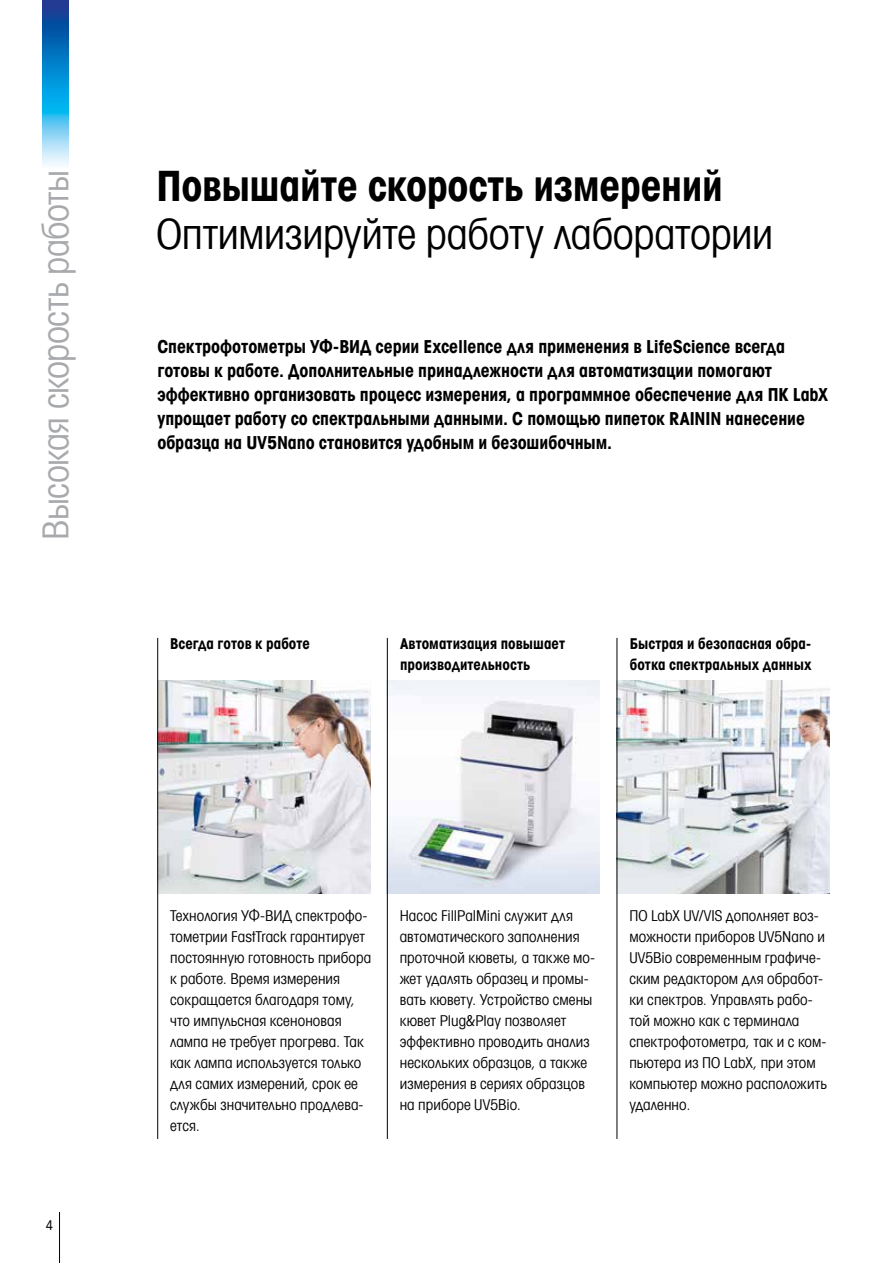
<style>
.page{position:relative;width:893px;height:1263px;background:#fff}
.page>*{position:absolute;margin:0;border:0;box-sizing:border-box;transform-origin:0 0}
.t1{font:42px "Avant Garde Gothic Cd Bk CTTITC";letter-spacing:-.005em;color:#000}
.t2{font:42px "Avant Garde Gothic Cd Bd CTTITC";letter-spacing:-.005em;color:#000}
.t3{font:36px "Avant Garde Gothic Cd Bk CTTITC";letter-spacing:-.015em;color:#a7a9ac}
.t4{font:18px/24px "Avant Garde Gothic Cd Bd CTTITC";letter-spacing:-.005em;color:#000}
.t5{font:15px/21px "Avant Garde Gothic Cd Bk CTTITC";letter-spacing:.005em;color:#000}
.t6{font:15px/21px "Avant Garde Gothic Cd Bd CTTITC";letter-spacing:.005em;color:#000}
.t7{font:condensed 13.5px "Avant Garde Com";color:#000}
</style>
<div class="page">
<hr style="left:59px;top:1212px;width:1px;height:51px;background:#000">
<img style="left:43px;top:0;width:25px;height:166px">
<img style="left:618px;top:680px;width:211px;height:213px">
<img style="left:388px;top:680px;width:212px;height:213px">
<img style="left:158px;top:680px;width:212px;height:213px">
<hr style="left:387px;top:638px;width:1px;height:501px;background:#000">
<hr style="left:157px;top:638px;width:1px;height:501px;background:#000">
<hr style="left:617px;top:638px;width:1px;height:501px;background:#000">
<h2 class="t3" style="left:35px;top:540px;width:371px;rotate:-90deg">Высокая скорость работы</h2>
<h1 class="t2" style="left:156px;top:162px;width:568px">Повышайте скорость измерений</h1>
<h1 class="t1" style="left:156px;top:210px;width:618px">Оптимизируйте работу лаборатории</h1>
<p class="t4" style="left:157px;top:335px;width:672px">Спектрофотометры УФ-ВИД серии Excellence для применения в LifeScience всегда готовы к работе. Дополнительные принадлежности для автоматизации помогают эффективно организовать процесс измерения, а программное обеспечение для ПК LabX упрощает работу со спектральными данными. С помощью пипеток RAININ нанесение образца на UV5Nano становится удобным и безошибочным.</p>
<p class="t6" style="left:170px;top:633px;width:142px">Всегда готов к работе</p>
<p class="t6" style="left:400px;top:633px;width:167px">Автоматизация повышает производительность</p>
<p class="t6" style="left:630px;top:633px;width:183px">Быстрая и безопасная обра&shy;ботка спектральных данных</p>
<p class="t7" style="left:46px;top:1217px;width:9px">4</p>
<p class="t5" style="left:170px;top:905px;width:203px">Технология УФ-ВИД спектрофо&shy;тометрии FastTrack гарантирует постоянную готовность прибора к работе. Время измерения сокращается благодаря тому, что импульсная ксеноновая лампа не требует прогрева. Так как лампа используется только для самих измерений, срок ее службы значительно продлева&shy;ется.</p>
<p class="t5" style="left:629px;top:905px;width:199px">ПО LabX UV/VIS дополняет воз&shy;можности приборов UV5Nano и<br>UV5Bio современным графиче&shy;ским редактором для обработ&shy;ки спектров. Управлять рабо&shy;той можно как с терминала спектрофотометра, так и с ком&shy;пьютера из ПО LabX, при этом компьютер можно расположить удаленно.</p>
<p class="t5" style="left:400px;top:905px;width:197px">Насос FillPalMini служит для автоматического заполнения проточной кюветы, а также мо&shy;жет удалять образец и промы&shy;вать кювету. Устройство смены кювет Plug&amp;Play позволяет эффективно проводить анализ нескольких образцов, а также измерения в сериях образцов на приборе UV5Bio.</p>
</div>
